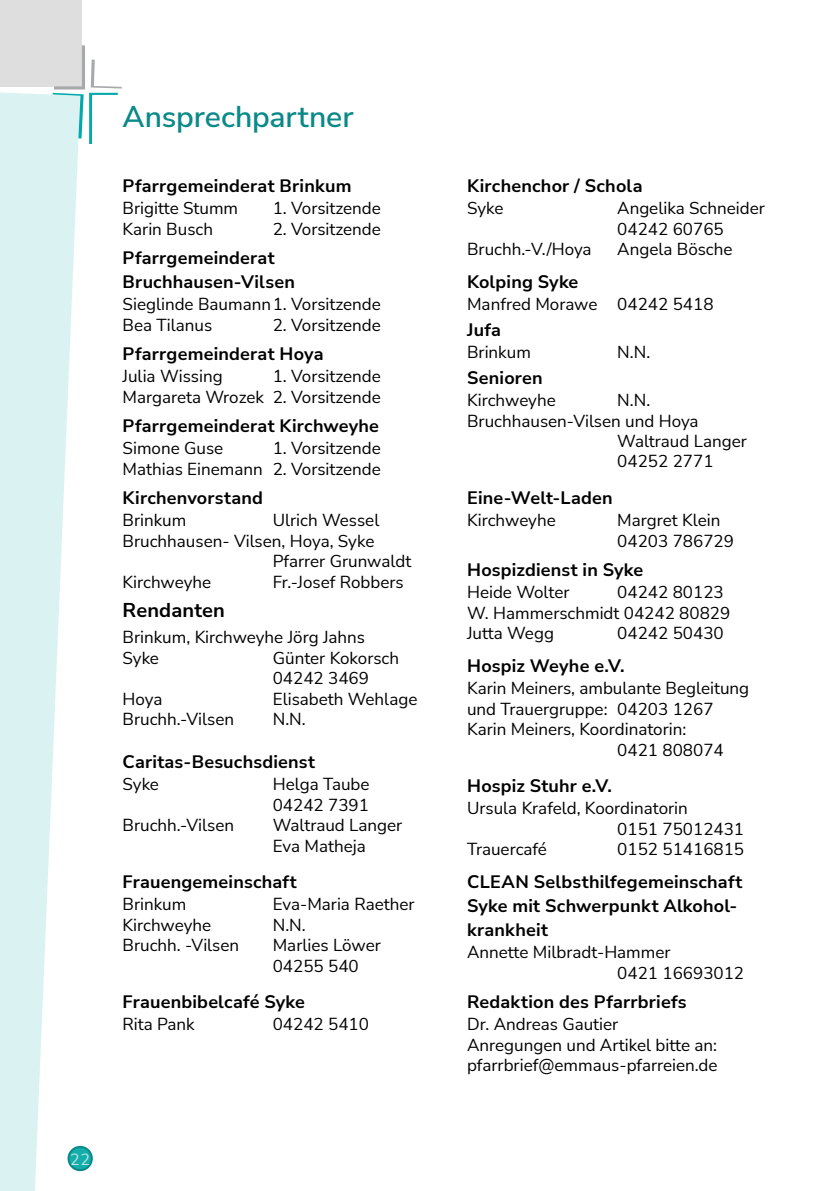
<style>
.page{position:relative;width:840px;height:1191px;background:#fff}
.page>*{position:absolute;margin:0;border:0;box-sizing:border-box;transform-origin:0 0}
.t1{font:600 30px "Nunito Sans";letter-spacing:-.005em;color:#098987}
.t2{font:700 20px "Nunito Sans";letter-spacing:.005em;color:#000}
.t3{font:700 18px/24px "Nunito Sans";letter-spacing:.01em;color:#000}
.t4{font:17px/20.4px "Nunito Sans";color:#000}
.t5{font:16px "Nunito Sans";color:#fff}
</style>
<div class="page">
<div style="left:68px;top:1146px;width:24px;height:24px;background:#14adaa;border-radius:50%"></div>
<div style="left:67px;top:1145px;width:26px;height:26px;border:2px solid #098987;border-radius:50%"></div>
<div style="left:0;top:0;width:82px;height:87px;background:#dedede"></div>
<svg style="left:0;top:92px;width:80px;height:1099px;fill:#dbf2f2"></svg>
<svg style="left:53px;top:45px;width:69px;height:99px"></svg>
<h1 class="t1" style="left:122px;top:106px;width:232px">Ansprechpartner</h1>
<p class="t3" style="left:122px;top:174px;width:230px">Pfarrgemeinderat Brinkum</p>
<p class="t4" style="left:122px;top:198px;width:117px">Brigitte Stumm</p>
<p class="t4" style="left:272px;top:198px;width:110px">1. Vorsitzende</p>
<p class="t4" style="left:122px;top:218px;width:92px">Karin Busch</p>
<p class="t4" style="left:272px;top:218px;width:110px">2. Vorsitzende</p>
<p class="t3" style="left:122px;top:246px;width:174px">Pfarrgemeinderat<br>Bruchhausen-Vilsen</p>
<p class="t4" style="left:122px;top:294px;width:260px">Sieglinde Baumann1. Vorsitzende<br>Bea Tilanus</p>
<p class="t4" style="left:272px;top:314px;width:110px">2. Vorsitzende</p>
<p class="t3" style="left:122px;top:342px;width:202px">Pfarrgemeinderat Hoya</p>
<p class="t4" style="left:122px;top:366px;width:101px">Julia Wissing</p>
<p class="t4" style="left:122px;top:366px;width:260px;text-align:right">1. Vorsitzende<br>Margareta Wrozek 2. Vorsitzende</p>
<p class="t3" style="left:122px;top:414px;width:258px">Pfarrgemeinderat Kirchweyhe</p>
<p class="t4" style="left:122px;top:438px;width:102px">Simone Guse</p>
<p class="t4" style="left:122px;top:438px;width:260px;text-align:right">1. Vorsitzende<br>Mathias Einemann 2. Vorsitzende</p>
<p class="t3" style="left:122px;top:486px;width:142px">Kirchenvorstand</p>
<p class="t4" style="left:122px;top:510px;width:65px">Brinkum</p>
<p class="t4" style="left:272px;top:510px;width:108px">Ulrich Wessel</p>
<p class="t4" style="left:122px;top:530px;width:253px">Bruchhausen- Vilsen, Hoya, Syke</p>
<p class="t4" style="left:272px;top:551px;width:140px">Pfarrer Grunwaldt</p>
<p class="t4" style="left:122px;top:571px;width:90px">Kirchweyhe</p>
<p class="t4" style="left:272px;top:571px;width:132px">Fr.-Josef Robbers</p>
<p class="t2" style="left:122px;top:599px;width:104px">Rendanten</p>
<p class="t4" style="left:122px;top:627px;width:244px">Brinkum, Kirchweyhe Jörg Jahns<br>Syke</p>
<p class="t4" style="left:272px;top:647px;width:128px">Günter Kokorsch<br>04242 3469</p>
<p class="t4" style="left:122px;top:688px;width:41px">Hoya</p>
<p class="t4" style="left:272px;top:688px;width:146px">Elisabeth Wehlage</p>
<p class="t4" style="left:122px;top:708px;width:113px">Bruchh.-Vilsen</p>
<p class="t4" style="left:272px;top:708px;width:34px">N.N.</p>
<p class="t3" style="left:122px;top:750px;width:194px">Caritas-Besuchsdienst</p>
<p class="t4" style="left:122px;top:774px;width:38px">Syke</p>
<p class="t4" style="left:272px;top:774px;width:98px">Helga Taube<br>04242 7391</p>
<p class="t4" style="left:122px;top:815px;width:113px">Bruchh.-Vilsen</p>
<p class="t4" style="left:272px;top:815px;width:131px">Waltraud Langer<br>Eva Matheja</p>
<p class="t3" style="left:122px;top:870px;width:176px">Frauengemeinschaft</p>
<p class="t4" style="left:122px;top:894px;width:65px">Brinkum</p>
<p class="t4" style="left:272px;top:894px;width:143px">Eva-Maria Raether</p>
<p class="t4" style="left:122px;top:914px;width:90px">Kirchweyhe</p>
<p class="t4" style="left:272px;top:914px;width:34px">N.N.</p>
<p class="t4" style="left:122px;top:935px;width:118px">Bruchh. -Vilsen</p>
<p class="t4" style="left:272px;top:935px;width:109px">Marlies Löwer<br>04255 540</p>
<p class="t3" style="left:122px;top:990px;width:184px">Frauenbibelcafé Syke</p>
<p class="t4" style="left:122px;top:1014px;width:74px">Rita Pank</p>
<p class="t4" style="left:272px;top:1014px;width:98px">04242 5410</p>
<p class="t5" style="left:71px;top:1149px;width:21px">22</p>
<p class="t3" style="left:467px;top:174px;width:177px">Kirchenchor / Schola</p>
<p class="t4" style="left:467px;top:198px;width:38px">Syke</p>
<p class="t4" style="left:617px;top:198px;width:149px">Angelika Schneider<br>04242 60765</p>
<p class="t4" style="left:467px;top:239px;width:126px">Bruchh.-V./Hoya</p>
<p class="t4" style="left:617px;top:239px;width:117px">Angela Bösche</p>
<p class="t3" style="left:467px;top:270px;width:113px">Kolping Syke</p>
<p class="t4" style="left:467px;top:294px;width:248px">Manfred Morawe 04242 5418</p>
<p class="t3" style="left:467px;top:318px;width:36px">Jufa</p>
<p class="t4" style="left:467px;top:342px;width:65px">Brinkum</p>
<p class="t4" style="left:617px;top:342px;width:34px">N.N.</p>
<p class="t3" style="left:467px;top:366px;width:77px">Senioren</p>
<p class="t4" style="left:467px;top:390px;width:90px">Kirchweyhe</p>
<p class="t4" style="left:617px;top:390px;width:34px">N.N.</p>
<p class="t4" style="left:467px;top:410px;width:233px">Bruchhausen-Vilsen und Hoya</p>
<p class="t4" style="left:617px;top:431px;width:131px">Waltraud Langer</p>
<p class="t4" style="left:617px;top:451px;width:98px">04252 2771</p>
<p class="t3" style="left:467px;top:486px;width:147px">Eine-Welt-Laden</p>
<p class="t4" style="left:467px;top:510px;width:90px">Kirchweyhe</p>
<p class="t4" style="left:617px;top:510px;width:118px">Margret Klein<br>04203 786729</p>
<p class="t3" style="left:467px;top:558px;width:177px">Hospizdienst in Syke</p>
<p class="t4" style="left:467px;top:582px;width:104px">Heide Wolter</p>
<p class="t4" style="left:467px;top:582px;width:264px;text-indent:150px">04242 80123<br>W. Hammerschmidt 04242 80829<br>Jutta Wegg</p>
<p class="t4" style="left:617px;top:623px;width:108px">04242 50430</p>
<p class="t3" style="left:467px;top:654px;width:159px">Hospiz Weyhe e.V.</p>
<p class="t4" style="left:467px;top:678px;width:283px">Karin Meiners, ambulante Begleitung</p>
<p class="t4" style="left:467px;top:698px;width:248px">und Trauergruppe: 04203 1267</p>
<p class="t4" style="left:467px;top:719px;width:220px">Karin Meiners, Koordinatorin:</p>
<p class="t4" style="left:617px;top:739px;width:108px">0421 808074</p>
<p class="t3" style="left:467px;top:774px;width:146px">Hospiz Stuhr e.V.</p>
<p class="t4" style="left:467px;top:798px;width:222px">Ursula Krafeld, Koordinatorin</p>
<p class="t4" style="left:617px;top:818px;width:128px">0151 75012431</p>
<p class="t4" style="left:467px;top:839px;width:81px">Trauercafé</p>
<p class="t4" style="left:617px;top:839px;width:128px">0152 51416815</p>
<p class="t3" style="left:467px;top:870px;width:276px">CLEAN Selbsthilfegemeinschaft<br>Syke mit Schwerpunkt Alkohol&shy;krankheit</p>
<p class="t4" style="left:617px;top:942px;width:128px;text-indent:-150px">Annette Milbradt-Hammer<br>0421 16693012</p>
<p class="t3" style="left:467px;top:990px;width:221px">Redaktion des Pfarrbriefs</p>
<p class="t4" style="left:467px;top:1014px;width:252px">Dr. Andreas Gautier<br>Anregungen und Artikel bitte an: pfarrbrief@emmaus-pfarreien.de</p>
</div>
